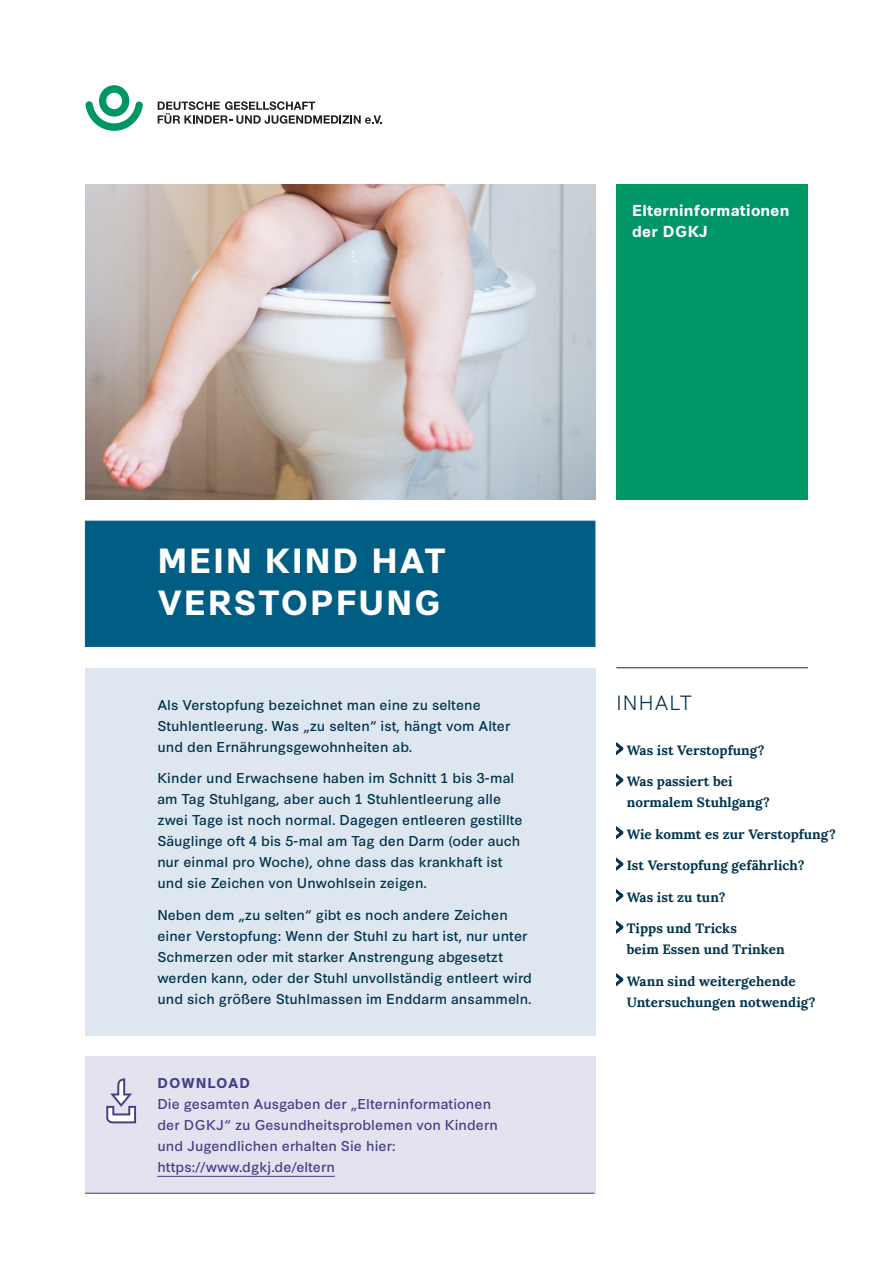
<style>
.page{position:relative;width:893px;height:1263px;background:#fff}
.page>*{position:absolute;margin:0;border:0;box-sizing:border-box;transform-origin:0 0}
.t1{font:700 33px/42px "Synthese";letter-spacing:.05em;color:#fff}
.t2{font:300 19.5px "Synthese";letter-spacing:.06em;color:#00334e}
.t3{font:700 15px/21px "Synthese";letter-spacing:.015em;color:#fff}
.t4{font:13.5px/21px "Synthese";letter-spacing:.005em;color:#00334e}
.t5{font:700 13.5px/21px "Lora";letter-spacing:.005em;color:#00334e}
.t6{font:13.5px/21px "Synthese";letter-spacing:.005em;color:#433f88}
.t7{font:700 13.5px "Synthese";letter-spacing:.07em;color:#433f88}
</style>
<div class="page">
<div style="left:85px;top:521px;width:510px;height:126px;background:#005d84;border:1px solid #005d84"></div>
<div style="left:85px;top:668px;width:510px;height:367px;background:#dee7ef"></div>
<img style="left:85px;top:185px;width:510px;height:315px">
<svg style="left:616px;top:742px;width:7px;height:13px"></svg>
<svg style="left:616px;top:774px;width:7px;height:13px"></svg>
<svg style="left:616px;top:826px;width:7px;height:13px"></svg>
<svg style="left:616px;top:858px;width:7px;height:13px"></svg>
<svg style="left:616px;top:889px;width:7px;height:13px"></svg>
<svg style="left:616px;top:921px;width:7px;height:13px"></svg>
<svg style="left:616px;top:973px;width:7px;height:13px"></svg>
<div style="left:616px;top:185px;width:192px;height:315px;background:#009667"></div>
<div style="left:85px;top:1056px;width:510px;height:138px;background:#e3e2ee"></div>
<svg style="left:158px;top:101px;width:224px;height:23px"></svg>
<svg style="left:85px;top:85px;width:58px;height:46px"></svg>
<hr style="left:157px;top:1176px;width:178px;height:1px;background:#433f88">
<svg style="left:106px;top:1079px;width:31px;height:45px"></svg>
<hr style="left:85px;top:1193px;width:510px;height:1px;background:#433f88">
<hr style="left:616px;top:667px;width:192px;height:1px;background:#00334e">
<p class="t3" style="left:632px;top:199px;width:159px">Elterninformationen der DGKJ</p>
<h1 class="t1" style="left:157px;top:538px;width:290px">MEIN KIND HAT<br>VERSTOPFUNG</h1>
<p class="t4" style="left:157px;top:693px;width:355px">Als Verstopfung bezeichnet man eine zu seltene<br>Stuhlentleerung. Was „zu selten“ ist, hängt vom Alter und den Ernährungsgewohnheiten ab.</p>
<p class="t4" style="left:157px;top:767px;width:367px">Kinder und Erwachsene haben im Schnitt 1 bis 3-mal am Tag Stuhlgang, aber auch 1 Stuhlentleerung alle zwei Tage ist noch normal. Dagegen entleeren gestillte Säuglinge oft 4 bis 5-mal am Tag den Darm (oder auch nur einmal pro Woche), ohne dass das krankhaft ist und sie Zeichen von Unwohlsein zeigen.</p>
<p class="t4" style="left:157px;top:903px;width:376px">Neben dem „zu selten“ gibt es noch andere Zeichen einer Verstopfung: Wenn der Stuhl zu hart ist, nur unter Schmerzen oder mit starker Anstrengung abgesetzt werden kann, oder der Stuhl unvollständig entleert wird und sich größere Stuhlmassen im Enddarm ansammeln.</p>
<p class="t7" style="left:157px;top:1072px;width:94px">DOWNLOAD</p>
<p class="t6" style="left:157px;top:1092px;width:342px">Die gesamten Ausgaben der „Elterninformationen der DGKJ“ zu Gesundheitsproblemen von Kindern und Jugendlichen erhalten Sie hier: https://www.dgkj.de/eltern</p>
<h2 class="t2" style="left:616px;top:686px;width:77px">INHALT</h2>
<p class="t5" style="left:627px;top:738px;width:140px">Was ist Verstopfung?</p>
<p class="t5" style="left:627px;top:769px;width:145px">Was passiert bei normalem Stuhlgang?</p>
<p class="t5" style="left:627px;top:822px;width:211px">Wie kommt es zur Verstopfung?</p>
<p class="t5" style="left:627px;top:853px;width:179px">Ist Verstopfung gefährlich?</p>
<p class="t5" style="left:627px;top:885px;width:100px">Was ist zu tun?</p>
<p class="t5" style="left:627px;top:916px;width:159px">Tipps und Tricks<br>beim Essen und Trinken</p>
<p class="t5" style="left:627px;top:969px;width:190px">Wann sind weitergehende<br>Untersuchungen notwendig?</p>
</div>
